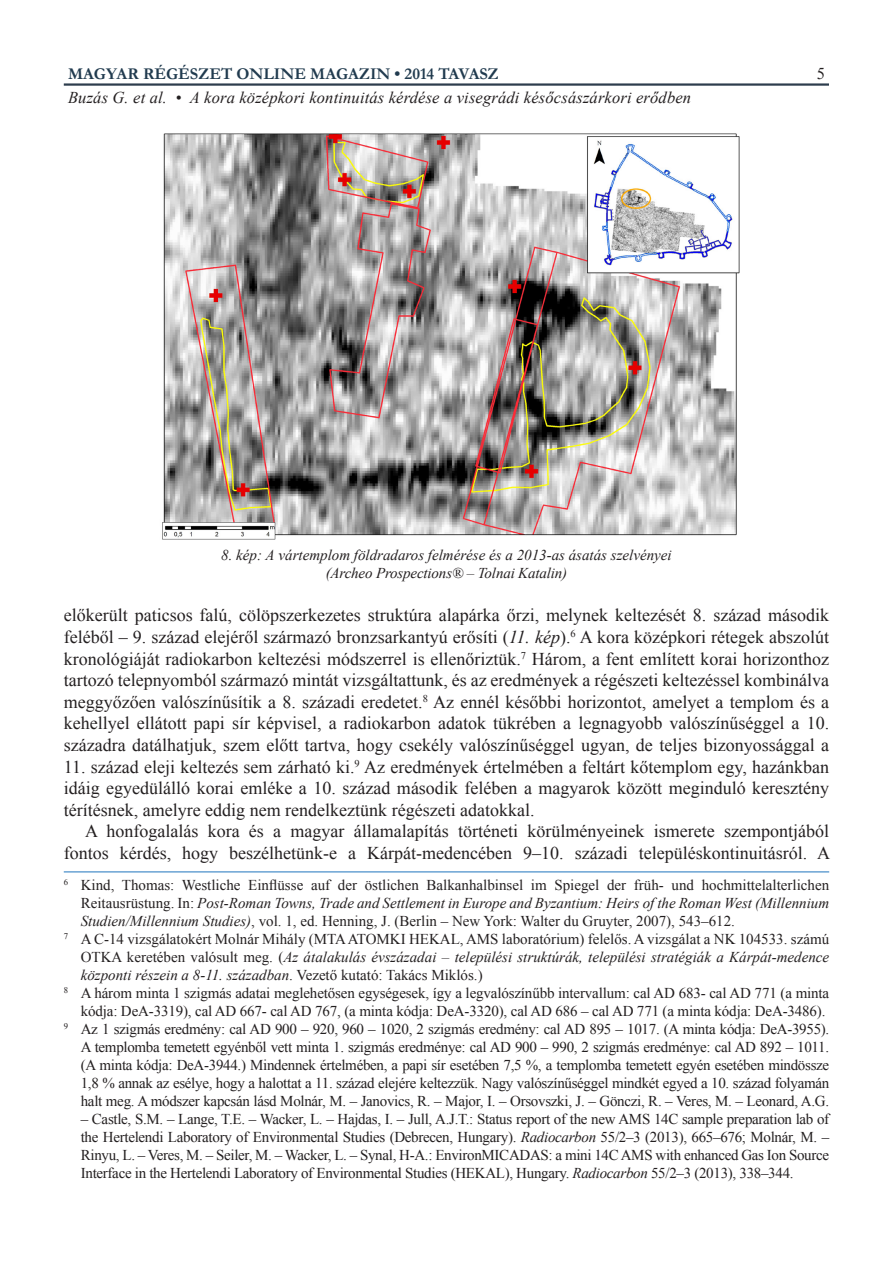
<style>
.page{position:relative;width:893px;height:1263px;background:#fff}
.page>*{position:absolute;margin:0;border:0;box-sizing:border-box;transform-origin:0 0}
.labjegyzet{font:18px/21.6px "Times New Roman";color:#231f20;text-align:justify}
.cikk_szoveg_print{font:18px/21.6px "Times New Roman";color:#231f20;text-align:right}
.t1{font:italic 16.5px "Times New Roman";letter-spacing:.01em;color:#231f20}
.t2{font:700 16.5px "Garamond";color:#213b4f}
.t3{font:16.5px "Times New Roman";color:#231f20}
.labjegyzet-2{font:15px/18px "Times New Roman";letter-spacing:-.01em;color:#231f20;text-align:justify}
.kepala{font:italic 15px/18px "Times New Roman";color:#231f20;text-align:center}
.s1{font-style:italic}
</style>
<div class="page">
<hr style="left:64px;top:83px;width:765px;height:3px;background:#2d3d4d">
<hr style="left:64px;top:871px;width:765px;height:1px;background:#3884c5">
<img style="left:162px;top:133px;width:577px;height:407px">
<p class="t2" style="left:68px;top:62px;width:432px">MAGYAR RÉGÉSZET ONLINE MAGAZIN • 2014 TAVASZ</p>
<p class="t1" style="left:68px;top:87px;width:625px">Buzás G. et al. • A kora középkori kontinuitás kérdése a visegrádi későcsászárkori erődben</p>
<p class="t3" style="left:817px;top:62px;width:10px">5</p>
<p class="kepala" style="left:221px;top:546px;width:452px">8. kép: A vártemplom földradaros felmérése és a 2013-as ásatás szelvényei (Archeo Prospections® – Tolnai Katalin)</p>
<p class="labjegyzet" style="left:64px;top:604px;width:767px">előkerült paticsos falú, cölöpszerkezetes struktúra alapárka őrzi, melynek keltezését 8. század második feléből – 9. század elejéről származó bronzsarkantyú erősíti (<span class="s1">11. kép</span>).<sup>6</sup> A kora középkori rétegek abszolút kronológiáját radiokarbon keltezési módszerrel is ellenőriztük.<sup>7</sup> Három, a fent említett korai horizonthoz tartozó telepnyomból származó mintát vizsgáltattunk, és az eredmények a régészeti keltezéssel kombinálva meggyőzően valószínűsítik a 8. századi eredetet.<sup>8</sup> Az ennél későbbi horizontot, amelyet a templom és a kehellyel ellátott papi sír képvisel, a radiokarbon adatok tükrében a legnagyobb valószínűséggel a 10. századra datálhatjuk, szem előtt tartva, hogy csekély valószínűséggel ugyan, de teljes bizonyossággal a</p>
<p class="labjegyzet" style="left:64px;top:755px;width:767px">11. század eleji keltezés sem zárható ki.<sup>9</sup> Az eredmények értelmében a feltárt kőtemplom egy, hazánkban idáig egyedülálló korai emléke a 10. század második felében a magyarok között meginduló keresztény térítésnek, amelyre eddig nem rendelkeztünk régészeti adatokkal.</p>
<p class="cikk_szoveg_print" style="left:64px;top:820px;width:768px">A honfogalalás kora és a magyar államalapítás történeti körülményeinek ismerete szempontjából fontos kérdés, hogy beszélhetünk-e a Kárpát-medencében 9–10. századi településkontinuitásról. A</p>
<p class="labjegyzet-2" style="left:81px;top:876px;width:750px;text-indent:-17px"><sup>6</sup> Kind, Thomas: Westliche Einflüsse auf der östlichen Balkanhalbinsel im Spiegel der früh- und hochmittelalterlichen Reitausrüstung. In: <span class="s1">Post-Roman Towns, Trade and Settlement in Europe and Byzantium: Heirs of the Roman West (Millennium Studien/Millennium Studies)</span>, vol. 1, ed. Henning, J. (Berlin – New York: Walter du Gruyter, 2007), 543–612.</p>
<p class="labjegyzet-2" style="left:81px;top:930px;width:750px;text-indent:-17px"><sup>7</sup> A C-14 vizsgálatokért Molnár Mihály (MTA ATOMKI HEKAL, AMS laboratórium) felelős. A vizsgálat a NK 104533. számú OTKA keretében valósult meg. (<span class="s1">Az átalakulás évszázadai – települési struktúrák, települési stratégiák a Kárpát-medence központi részein a 8-11. században</span>. Vezető kutató: Takács Miklós.)</p>
<p class="labjegyzet-2" style="left:64px;top:984px;width:767px;text-align:right"><sup>8</sup> A három minta 1 szigmás adatai meglehetősen egységesek, így a legvalószínűbb intervallum: cal AD 683- cal AD 771 (a minta kódja: DeA-3319), cal AD 667- cal AD 767, (a minta kódja: DeA-3320), cal AD 686 – cal AD 771 (a minta kódja: DeA-3486).</p>
<p class="labjegyzet-2" style="left:81px;top:1020px;width:750px;text-indent:-17px"><sup>9</sup> Az 1 szigmás eredmény: cal AD 900 – 920, 960 – 1020, 2 szigmás eredmény: cal AD 895 – 1017. (A minta kódja: DeA-3955).<br>A templomba temetett egyénből vett minta 1. szigmás eredménye: cal AD 900 – 990, 2 szigmás eredménye: cal AD 892 – 1011. (A minta kódja: DeA-3944.) Mindennek értelmében, a papi sír esetében 7,5 %, a templomba temetett egyén esetében mindössze 1,8 % annak az esélye, hogy a halottat a 11. század elejére keltezzük. Nagy valószínűséggel mindkét egyed a 10. század folyamán halt meg. A módszer kapcsán lásd Molnár, M. – Janovics, R. – Major, I. – Orsovszki, J. – Gönczi, R. – Veres, M. – Leonard, A.G.</p>
<p class="labjegyzet-2" style="left:81px;top:1110px;width:750px">– Castle, S.M. – Lange, T.E. – Wacker, L. – Hajdas, I. – Jull, A.J.T.: Status report of the new AMS 14C sample preparation lab of the Hertelendi Laboratory of Environmental Studies (Debrecen, Hungary). <span class="s1">Radiocarbon</span> 55/2–3 (2013), 665–676; Molnár, M. – Rinyu, L. – Veres, M. – Seiler, M. – Wacker, L. – Synal, H-A.: EnvironMICADAS: a mini 14C AMS with enhanced Gas Ion Source Interface in the Hertelendi Laboratory of Environmental Studies (HEKAL), Hungary. <span class="s1">Radiocarbon</span> 55/2–3 (2013), 338–344.</p>
</div>
